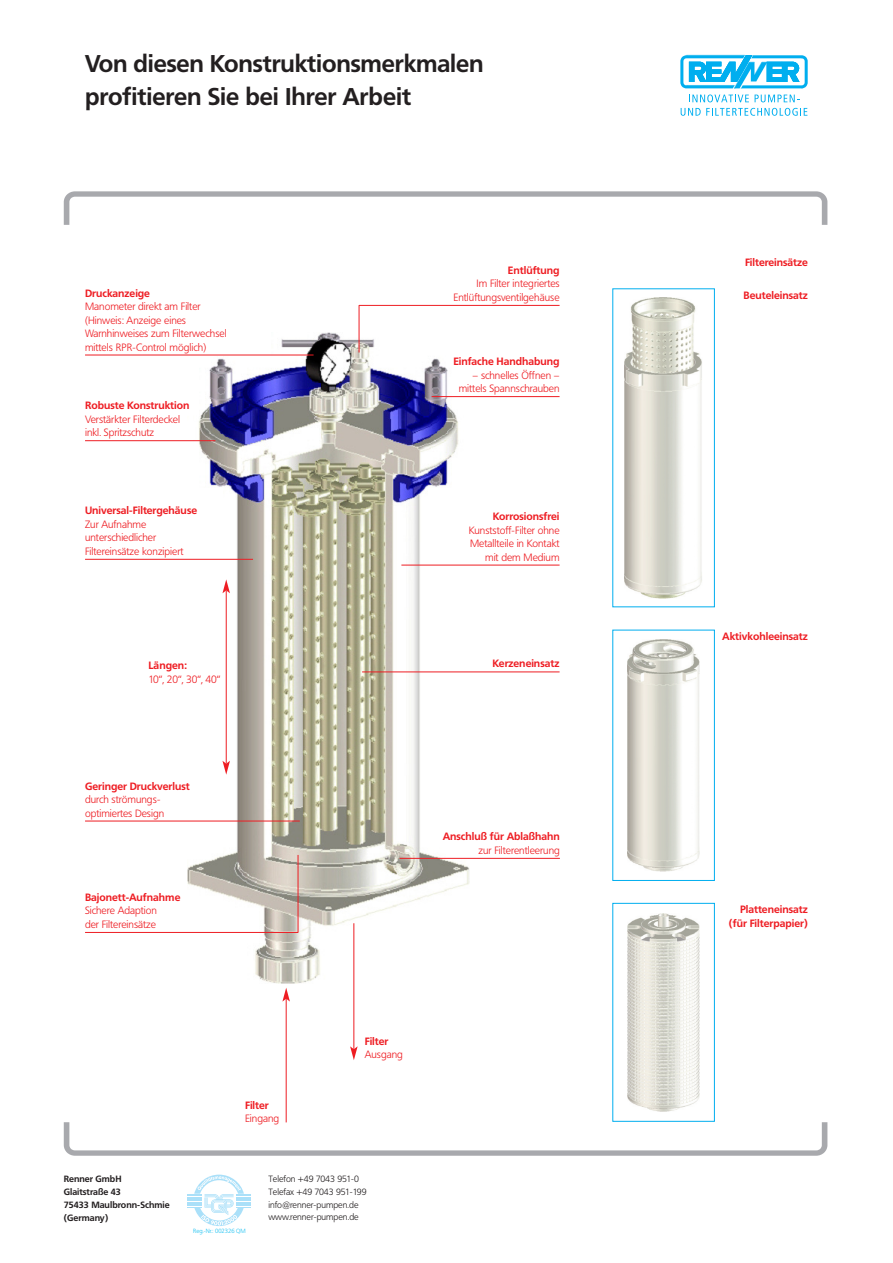
<style>
.page{position:relative;width:893px;height:1263px;background:#fff}
.page>*{position:absolute;margin:0;border:0;box-sizing:border-box;transform-origin:0 0}
.t1{font:700 24px/33px "Frutiger BQ";letter-spacing:-.005em;color:#231f20}
.t2{font:300 10.5px/13.5px "Frutiger BQ";color:#ee1d23}
.t3{font:700 10.5px/13.5px "Frutiger BQ";color:#ee1d23;text-align:right}
.t4{font:300 9px/12.8px "Frutiger BQ";color:#231f20}
.t5{font:700 9px/13px "Frutiger BQ";color:#231f20}
.t6{font:300 6px "Frutiger BQ";color:#15c0f2}
</style>
<div class="page">
<img style="left:188px;top:332px;width:281px;height:651px">
<svg style="left:689px;top:94px;width:60px;height:8px"></svg>
<svg style="left:755px;top:95px;width:44px;height:7px"></svg>
<svg style="left:681px;top:108px;width:126px;height:8px"></svg>
<svg style="left:680px;top:55px;width:128px;height:33px"></svg>
<svg style="left:64px;top:191px;width:763px;height:34px"></svg>
<svg style="left:64px;top:1122px;width:763px;height:34px"></svg>
<svg style="left:188px;top:1174px;width:62px;height:52px"></svg>
<img style="left:625px;top:297px;width:77px;height:302px">
<div style="left:613px;top:289px;width:102px;height:318px;border:1px solid #00aeef"></div>
<img style="left:628px;top:639px;width:71px;height:232px">
<div style="left:613px;top:630px;width:102px;height:251px;border:1px solid #00aeef"></div>
<img style="left:628px;top:913px;width:71px;height:198px">
<div style="left:613px;top:903px;width:102px;height:218px;border:1px solid #00aeef"></div>
<hr style="left:400px;top:858px;width:160px;height:1px;background:#ee1d23">
<hr style="left:432px;top:396px;width:128px;height:1px;background:#ee1d23">
<hr style="left:401px;top:565px;width:159px;height:1px;background:#ee1d23">
<hr style="left:359px;top:305px;width:201px;height:1px;background:#ee1d23">
<hr style="left:85px;top:440px;width:130px;height:1px;background:#ee1d23">
<hr style="left:85px;top:355px;width:229px;height:1px;background:#ee1d23">
<hr style="left:85px;top:559px;width:168px;height:1px;background:#ee1d23">
<hr style="left:85px;top:821px;width:215px;height:1px;background:#ee1d23">
<hr style="left:85px;top:932px;width:213px;height:1px;background:#ee1d23">
<hr style="left:362px;top:672px;width:198px;height:1px;background:#ee1d23">
<hr style="left:286px;top:999px;width:1px;height:123px;background:#ee1d23">
<svg style="left:282px;top:988px;width:8px;height:13px"></svg>
<hr style="left:354px;top:923px;width:1px;height:126px;background:#ee1d23">
<svg style="left:350px;top:1046px;width:8px;height:14px"></svg>
<hr style="left:226px;top:591px;width:1px;height:172px;background:#ee1d23">
<svg style="left:222px;top:579px;width:8px;height:14px"></svg>
<svg style="left:222px;top:761px;width:8px;height:14px"></svg>
<hr style="left:298px;top:855px;width:1px;height:77px;background:#ee1d23">
<hr style="left:359px;top:305px;width:1px;height:47px;background:#ee1d23">
<h1 class="t1" style="left:85px;top:47px;width:400px">Von diesen Konstruktionsmerkmalen profitieren Sie bei Ihrer Arbeit</h1>
<p class="t3" style="left:85px;top:286px;width:66px">Druckanzeige</p>
<p class="t2" style="left:85px;top:300px;width:143px">Manometer direkt am Filter (Hinweis: Anzeige eines<br>Warnhinweises zum Filterwechsel mittels RPR-Control möglich)</p>
<p class="t3" style="left:85px;top:399px;width:106px">Robuste Konstruktion</p>
<p class="t2" style="left:85px;top:412px;width:97px">Verstärkter Filterdeckel inkl. Spritzschutz</p>
<p class="t3" style="left:85px;top:504px;width:114px">Universal-Filtergehäuse</p>
<p class="t2" style="left:85px;top:518px;width:100px">Zur Aufnahme unterschiedlicher<br>Filtereinsätze konzipiert</p>
<p class="t3" style="left:148px;top:659px;width:40px">Längen:</p>
<p class="t2" style="left:148px;top:672px;width:73px">10“, 20“, 30“, 40“</p>
<p class="t3" style="left:85px;top:779px;width:106px">Geringer Druckverlust</p>
<p class="t2" style="left:85px;top:793px;width:81px">durch strömungs&shy;optimiertes Design</p>
<p class="t3" style="left:85px;top:891px;width:97px">Bajonett-Aufnahme</p>
<p class="t2" style="left:85px;top:904px;width:73px">Sichere Adaption der Filtereinsätze</p>
<p class="t3" style="left:508px;top:264px;width:53px">Entlüftung</p>
<p class="t2" style="left:454px;top:277px;width:107px;text-align:right">Im Filter integriertes<br>Entlüftungsventilgehäuse</p>
<p class="t3" style="left:453px;top:355px;width:108px">Einfache Handhabung</p>
<p class="t2" style="left:459px;top:368px;width:102px;text-align:right">– schnelles Öffnen – mittels Spannschrauben</p>
<p class="t3" style="left:493px;top:510px;width:68px">Korrosionsfrei</p>
<p class="t2" style="left:469px;top:523px;width:92px;text-align:right">Kunststoff-Filter ohne<br>Metallteile in Kontakt mit dem Medium</p>
<p class="t3" style="left:493px;top:657px;width:68px">Kerzeneinsatz</p>
<p class="t3" style="left:443px;top:830px;width:119px">Anschluß für Ablaßhahn</p>
<p class="t2" style="left:479px;top:844px;width:83px">zur Filterentleerung</p>
<p class="t3" style="left:245px;top:1098px;width:25px">Filter</p>
<p class="t2" style="left:245px;top:1112px;width:36px">Eingang</p>
<p class="t3" style="left:365px;top:1034px;width:25px">Filter</p>
<p class="t2" style="left:365px;top:1048px;width:40px">Ausgang</p>
<p class="t5" style="left:64px;top:1173px;width:107px">Renner GmbH<br>Glaitstraße 43<br>75433 Maulbronn-Schmie (Germany)</p>
<p class="t4" style="left:268px;top:1173px;width:100px">Telefon +49 7043 951-0<br>Telefax +49 7043 951-199 info@renner-pumpen.de www.renner-pumpen.de</p>
<p class="t6" style="left:193px;top:1227px;width:54px">Reg.-Nr.: 002326 QM</p>
<p class="t3" style="left:745px;top:255px;width:64px">Filtereinsätze</p>
<p class="t3" style="left:744px;top:288px;width:66px">Beuteleinsatz</p>
<p class="t3" style="left:722px;top:629px;width:87px">Aktivkohleeinsatz</p>
<p class="t3" style="left:729px;top:903px;width:81px">Platteneinsatz (für Filterpapier)</p>
</div>
